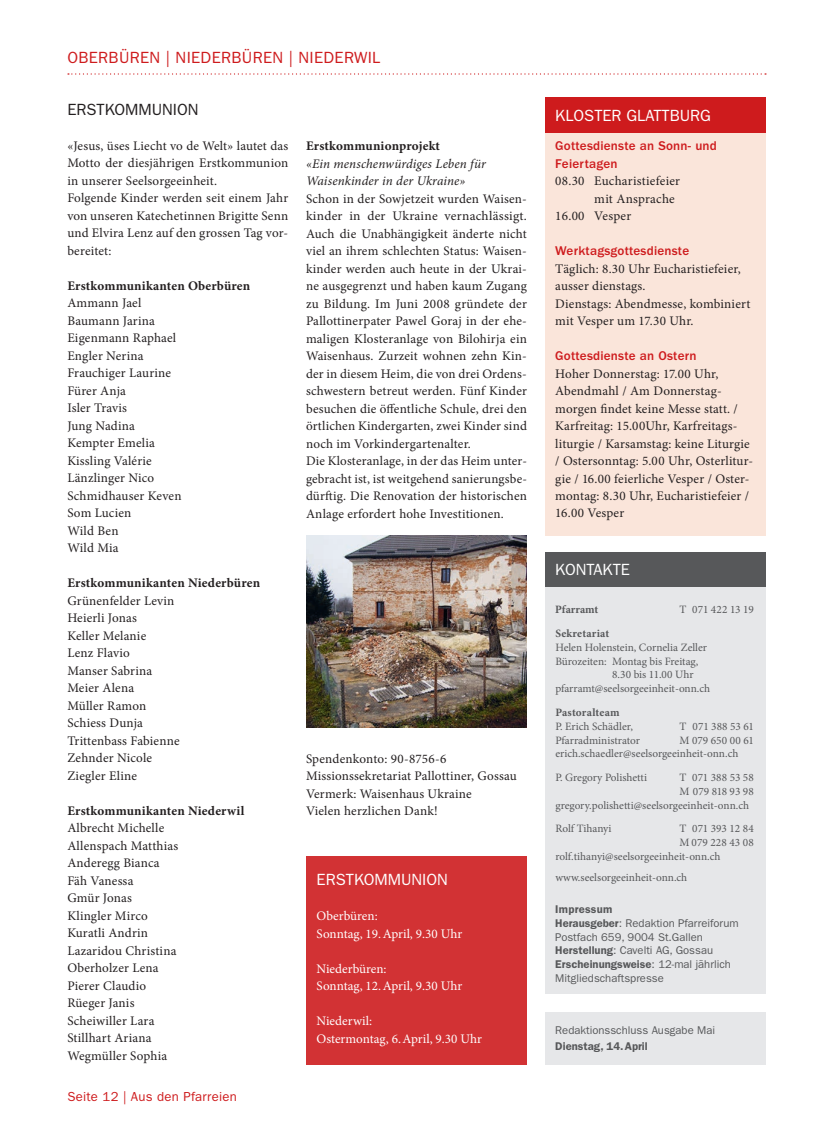
<style>
.page{position:relative;width:833px;height:1134px;background:#fff}
.page>*{position:absolute;margin:0;border:0;box-sizing:border-box;transform-origin:0 0}
.t1{font:16.25px "ITC Franklin Gothic Std";color:#fff}
.t2{font:16.25px "ITC Franklin Gothic Std";letter-spacing:.02em;color:#ce1b1d}
.t3{font:16.25px "ITC Franklin Gothic Std";color:#231f20}
.t4{font:13.12px/17.5px "Minion Pro";letter-spacing:.015em;color:#231f20}
.t5{font:13.12px/17.5px "Minion Pro";color:#fff}
.t6{font:700 13.12px "Minion Pro";letter-spacing:.015em;color:#231f20}
.t7{font:500 13.12px/17.5px "ITC Franklin Gothic Std";letter-spacing:.015em;color:#ce1b1d}
.t8{font:italic 13.12px/17.5px "Minion Pro";letter-spacing:.01em;color:#231f20}
.t9{font:13.12px "ITC Franklin Gothic Std";letter-spacing:.02em;color:#ce1b1d}
.t10{font:11.25px/13.8px "Minion Pro";color:#57585a}
.t11{font:11.25px/13.8px "ITC Franklin Gothic Std";color:#57585a}
.t12{font:700 11.25px "Minion Pro";letter-spacing:.015em;color:#57585a}
.t13{font:600 11.25px "ITC Franklin Gothic Std";color:#57585a}
.t14{font:700 11.25px "Minion Pro";letter-spacing:-.005em;color:#57585a}
.s1{font-weight:600}
</style>
<div class="page">
<div style="left:544px;top:552px;width:221px;height:35px;background:#57585a"></div>
<svg style="left:68px;top:73px;width:698px;height:2px"></svg>
<div style="left:544px;top:98px;width:221px;height:35px;background:#ce1b1d"></div>
<div style="left:544px;top:587px;width:221px;height:407px;background:#e6e7e9"></div>
<div style="left:306px;top:856px;width:221px;height:209px;background:#d23234"></div>
<div style="left:544px;top:133px;width:221px;height:402px;background:#fae5da"></div>
<img style="left:306px;top:535px;width:221px;height:193px">
<div style="left:544px;top:1012px;width:221px;height:53px;background:#e6e7e9"></div>
<p class="t2" style="left:67px;top:48px;width:314px">OBERBÜREN | NIEDERBÜREN | NIEDERWIL</p>
<p class="t3" style="left:67px;top:100px;width:133px">ERSTKOMMUNION</p>
<p class="t1" style="left:555px;top:106px;width:157px">KLOSTER GLATTBURG</p>
<p class="t4" style="left:67px;top:137px;width:222px">«Jesus, üses Liecht vo de Welt» lautet das Motto der diesjährigen Erstkommunion in unserer Seelsorgeeinheit.<br>Folgende Kinder werden seit einem Jahr von unseren Katechetinnen Brigitte Senn und Elvira Lenz auf den grossen Tag vor&shy;bereitet:</p>
<p class="t6" style="left:67px;top:277px;width:184px">Erstkommunikanten Oberbüren</p>
<p class="t4" style="left:67px;top:295px;width:116px">Ammann Jael<br>Baumann Jarina<br>Eigenmann Raphael<br>Engler Nerina<br>Frauchiger Laurine<br>Fürer Anja<br>Isler Travis<br>Jung Nadina<br>Kempter Emelia<br>Kissling Valérie<br>Länzlinger Nico<br>Schmidhauser Keven<br>Som Lucien<br>Wild Ben<br>Wild Mia</p>
<p class="t6" style="left:67px;top:574px;width:194px">Erstkommunikanten Niederbüren</p>
<p class="t4" style="left:67px;top:592px;width:114px">Grünenfelder Levin<br>Heierli Jonas<br>Keller Melanie<br>Lenz Flavio<br>Manser Sabrina<br>Meier Alena<br>Müller Ramon<br>Schiess Dunja<br>Trittenbass Fabienne<br>Zehnder Nicole<br>Ziegler Eline</p>
<p class="t6" style="left:67px;top:801px;width:179px">Erstkommunikanten Niederwil</p>
<p class="t4" style="left:67px;top:819px;width:112px">Albrecht Michelle<br>Allenspach Matthias<br>Anderegg Bianca<br>Fäh Vanessa<br>Gmür Jonas<br>Klingler Mirco<br>Kuratli Andrin<br>Lazaridou Christina<br>Oberholzer Lena<br>Pierer Claudio<br>Rüeger Janis<br>Scheiwiller Lara<br>Stillhart Ariana<br>Wegmüller Sophia</p>
<p class="t9" style="left:67px;top:1089px;width:171px">Seite 12 | Aus den Pfarreien</p>
<p class="t6" style="left:306px;top:137px;width:135px">Erstkommunionprojekt</p>
<p class="t8" style="left:306px;top:155px;width:181px">«Ein menschenwürdiges Leben für<br>Waisenkinder in der Ukraine»</p>
<p class="t4" style="left:306px;top:190px;width:222px">Schon in der Sowjetzeit wurden Waisen&shy;kinder in der Ukraine vernachlässigt.<br>Auch die Unabhängigkeit änderte nicht viel an ihrem schlechten Status: Waisen&shy;kinder werden auch heute in der Ukrai&shy;ne ausgegrenzt und haben kaum Zugang zu Bildung. Im Juni 2008 gründete der Pallottinerpater Pawel Goraj in der ehe&shy;maligen Klosteranlage von Bilohirja ein Waisenhaus. Zurzeit wohnen zehn Kin&shy;der in diesem Heim, die von drei Ordens&shy;schwestern betreut werden. Fünf Kinder besuchen die öffentliche Schule, drei den örtlichen Kindergarten, zwei Kinder sind noch im Vorkindergartenalter.<br>Die Klosteranlage, in der das Heim unter&shy;gebracht ist, ist weitgehend sanierungsbe&shy;dürftig. Die Renovation der historischen Anlage erfordert hohe Investitionen.</p>
<p class="t4" style="left:306px;top:750px;width:212px">Spendenkonto: 90-8756-6<br>Missionssekretariat Pallottiner, Gossau<br>Vermerk: Waisenhaus Ukraine<br>Vielen herzlichen Dank!</p>
<p class="t7" style="left:555px;top:137px;width:163px">Gottesdienste an Sonn- und<br>Feiertagen</p>
<p class="t4" style="left:555px;top:172px;width:126px">08.30 Eucharistiefeier</p>
<p class="t4" style="left:594px;top:190px;width:82px">mit Ansprache</p>
<p class="t4" style="left:555px;top:207px;width:78px">16.00 Vesper</p>
<p class="t7" style="left:555px;top:242px;width:135px">Werktagsgottesdienste</p>
<p class="t4" style="left:555px;top:260px;width:196px">Täglich: 8.30 Uhr Eucharistiefeier, ausser dienstags.<br>Dienstags: Abendmesse, kombiniert mit Vesper um 17.30 Uhr.</p>
<p class="t7" style="left:555px;top:347px;width:143px">Gottesdienste an Ostern</p>
<p class="t4" style="left:555px;top:365px;width:199px">Hoher Donnerstag: 17.00 Uhr,<br>Abendmahl / Am Donnerstag&shy;morgen findet keine Messe statt. /<br>Karfreitag: 15.00Uhr, Karfreitags&shy;liturgie / Karsamstag: keine Liturgie / Ostersonntag: 5.00 Uhr, Osterlitur&shy;gie / 16.00 feierliche Vesper / Oster&shy;montag: 8.30 Uhr, Eucharistiefeier /<br>16.00 Vesper</p>
<p class="t1" style="left:555px;top:560px;width:76px">KONTAKTE</p>
<p class="t14" style="left:555px;top:602px;width:45px">Pfarramt</p>
<p class="t10" style="left:679px;top:603px;width:76px">T 071 422 13 19</p>
<p class="t12" style="left:555px;top:626px;width:56px">Sekretariat</p>
<p class="t10" style="left:555px;top:640px;width:153px">Helen Holenstein, Cornelia Zeller</p>
<p class="t10" style="left:555px;top:654px;width:145px">Bürozeiten: Montag bis Freitag,</p>
<p class="t10" style="left:612px;top:668px;width:83px">8.30 bis 11.00 Uhr</p>
<p class="t10" style="left:555px;top:682px;width:156px">pfarramt@seelsorgeeinheit-onn.ch</p>
<p class="t12" style="left:555px;top:705px;width:66px">Pastoralteam</p>
<p class="t10" style="left:555px;top:719px;width:79px">P. Erich Schädler,</p>
<p class="t10" style="left:679px;top:719px;width:76px">T 071 388 53 61</p>
<p class="t10" style="left:555px;top:733px;width:86px">Pfarradministrator</p>
<p class="t10" style="left:555px;top:733px;width:200px;text-indent:124px">M 079 650 00 61 erich.schaedler@seelsorgeeinheit-onn.ch</p>
<p class="t10" style="left:555px;top:771px;width:93px">P. Gregory Polishetti</p>
<p class="t10" style="left:679px;top:771px;width:76px">T 071 388 53 58</p>
<p class="t10" style="left:679px;top:784px;width:76px">M 079 818 93 98</p>
<p class="t10" style="left:555px;top:798px;width:195px">gregory.polishetti@seelsorgeeinheit-onn.ch</p>
<p class="t10" style="left:555px;top:822px;width:58px">Rolf Tihanyi</p>
<p class="t10" style="left:679px;top:822px;width:76px">T 071 393 12 84</p>
<p class="t10" style="left:679px;top:836px;width:76px">M 079 228 43 08</p>
<p class="t10" style="left:555px;top:849px;width:167px">rolf.tihanyi@seelsorgeeinheit-onn.ch</p>
<p class="t1" style="left:317px;top:870px;width:133px">ERSTKOMMUNION</p>
<p class="t10" style="left:555px;top:870px;width:133px">www.seelsorgeeinheit-onn.ch</p>
<p class="t5" style="left:317px;top:907px;width:147px">Oberbüren:<br>Sonntag, 19.April, 9.30 Uhr</p>
<p class="t5" style="left:317px;top:960px;width:147px">Niederbüren:<br>Sonntag, 12.April, 9.30 Uhr</p>
<p class="t5" style="left:317px;top:1012px;width:167px">Niederwil:<br>Ostermontag, 6.April, 9.30 Uhr</p>
<p class="t11" style="left:555px;top:902px;width:185px"><span class="s1">Impressum<br>Herausgeber</span>: Redaktion Pfarreiforum<br>Postfach 659, 9004 St.Gallen<br><span class="s1">Herstellung</span>: Cavelti AG, Gossau<br><span class="s1">Erscheinungsweise</span>: 12-mal jährlich<br>Mitgliedschaftspresse</p>
<p class="t11" style="left:555px;top:1024px;width:161px">Redaktionsschluss Ausgabe Mai</p>
<p class="t13" style="left:555px;top:1039px;width:94px">Dienstag, 14.April</p>
</div>
